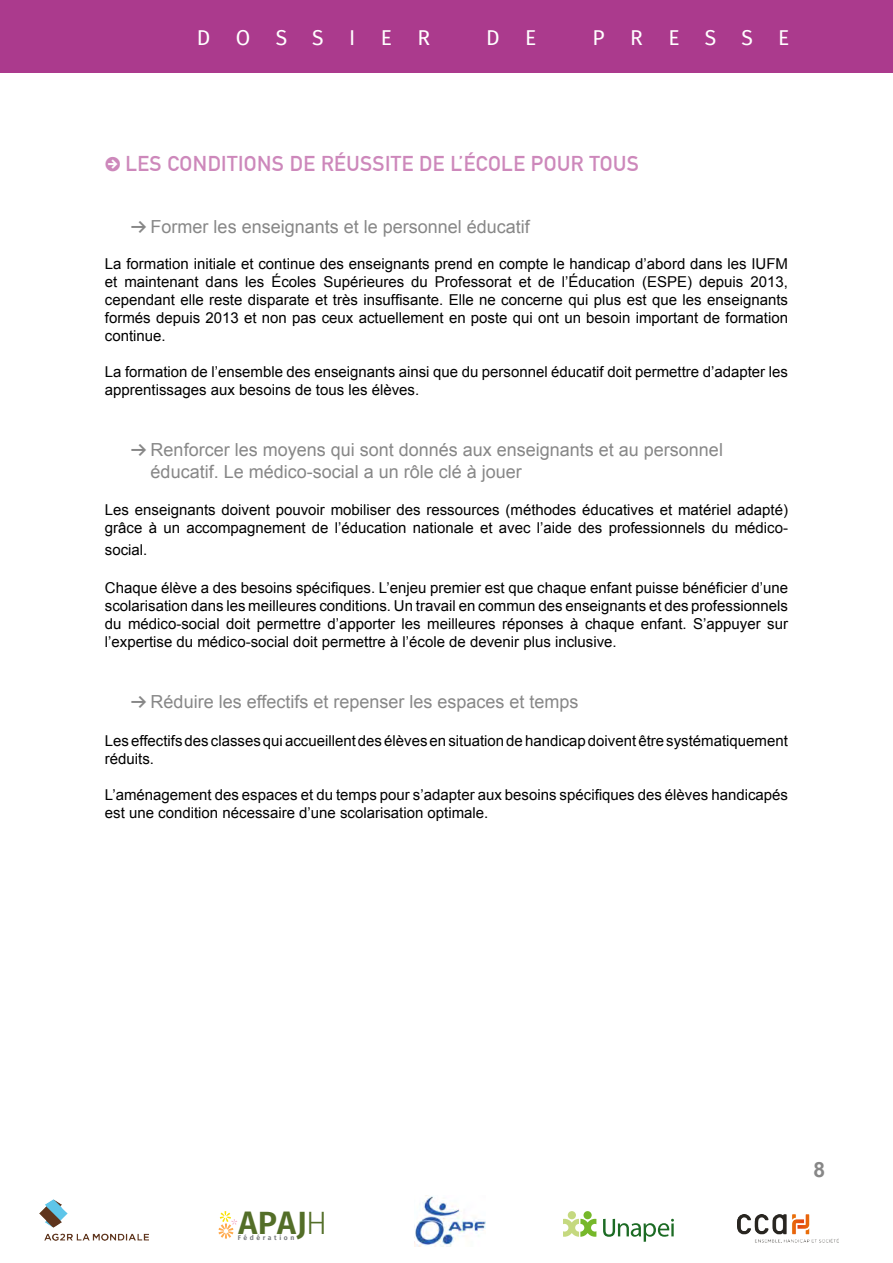
<style>
.page{position:relative;width:893px;height:1263px;background:#fff}
.page>*{position:absolute;margin:0;border:0;box-sizing:border-box;transform-origin:0 0}
.t1{font:600 32.25px "Fira Sans";color:#536e28}
.t2{font:700 21px "DIN Alternate";letter-spacing:.02em;color:#cd88bb}
.t3{font:21px "Fira Sans";letter-spacing:1.21em;color:#fff}
.t4{font:700 21px "Arial";color:#878787}
.t5{font:18px/21.6px "Arial";color:#878787}
.t6{font:15px/18px "Arial";color:#000}
.t7{font:600 6.75px "Fira Sans";letter-spacing:.385em;color:#74777b}
.s1{font-family:"Klavika Arrows"}
.s2{font-family:"Klavika Arrows";font-weight:700}
.s3{font-weight:300}
</style>
<div class="page">
<div style="left:568px;top:1211px;width:8px;height:8px;background:#c5d97f;border-radius:50%"></div>
<svg style="left:563px;top:1219px;width:33px;height:18px"></svg>
<div style="left:583px;top:1211px;width:9px;height:8px;background:#76b82a;border-radius:50%"></div>
<svg style="left:603px;top:1219px;width:71px;height:23px"></svg>
<svg style="left:219px;top:1211px;width:18px;height:27px"></svg>
<img style="left:738px;top:1214px;width:101px;height:28px">
<img style="left:40px;top:1199px;width:108px;height:42px">
<img style="left:414px;top:1195px;width:71px;height:52px">
<div style="left:0;top:0;width:893px;height:72px;background:#ab3a8d"></div>
<p class="t3" style="left:197px;top:22px;width:235px">DOSSIER</p>
<p class="t3" style="left:486px;top:22px;width:52px">D E</p>
<p class="t3" style="left:593px;top:22px;width:198px">PRESSE</p>
<p class="t2" style="left:105px;top:148px;width:535px"><span class="s1">R</span> LES CONDITIONS DE RÉUSSITE DE L’ÉCOLE POUR TOUS</p>
<p class="t5" style="left:130px;top:216px;width:401px"><span class="s2">B</span> Former les enseignants et le personnel éducatif</p>
<p class="t6" style="left:105px;top:255px;width:685px;text-align:justify">La formation initiale et continue des enseignants prend en compte le handicap d’abord dans les IUFM et maintenant dans les Écoles Supérieures du Professorat et de l’Éducation (ESPE) depuis 2013, cependant elle reste disparate et très insuffisante. Elle ne concerne qui plus est que les enseignants formés depuis 2013 et non pas ceux actuellement en poste qui ont un besoin important de formation continue.</p>
<p class="t6" style="left:105px;top:363px;width:685px">La formation de l’ensemble des enseignants ainsi que du personnel éducatif doit permettre d’adapter les apprentissages aux besoins de tous les élèves.</p>
<p class="t5" style="left:151px;top:439px;width:574px;text-indent:-20px"><span class="s2">B</span> Renforcer les moyens qui sont donnés aux enseignants et au personnel éducatif. Le médico-social a un rôle clé à jouer</p>
<p class="t6" style="left:105px;top:501px;width:685px">Les enseignants doivent pouvoir mobiliser des ressources (méthodes éducatives et matériel adapté) grâce à un accompagnement de l’éducation nationale et avec l’aide des professionnels du médico-</p>
<p class="t6" style="left:105px;top:541px;width:44px">social.</p>
<p class="t6" style="left:105px;top:579px;width:685px;text-align:justify">Chaque élève a des besoins spécifiques. L’enjeu premier est que chaque enfant puisse bénéficier d’une scolarisation dans les meilleures conditions. Un travail en commun des enseignants et des professionnels du médico-social doit permettre d’apporter les meilleures réponses à chaque enfant. S’appuyer sur l’expertise du médico-social doit permettre à l’école de devenir plus inclusive.</p>
<p class="t5" style="left:130px;top:691px;width:450px"><span class="s2">B</span> Réduire les effectifs et repenser les espaces et temps</p>
<p class="t6" style="left:105px;top:732px;width:685px">Les effectifs des classes qui accueillent des élèves en situation de handicap doivent être systématiquement réduits.</p>
<p class="t6" style="left:105px;top:786px;width:685px">L’aménagement des espaces et du temps pour s’adapter aux besoins spécifiques des élèves handicapés est une condition nécessaire d’une scolarisation optimale.</p>
<p class="t1" style="left:239px;top:1196px;width:90px">APAJ<span class="s3">H</span></p>
<p class="t7" style="left:238px;top:1232px;width:58px">Fédération</p>
<p class="t4" style="left:813px;top:1156px;width:13px">8</p>
</div>
